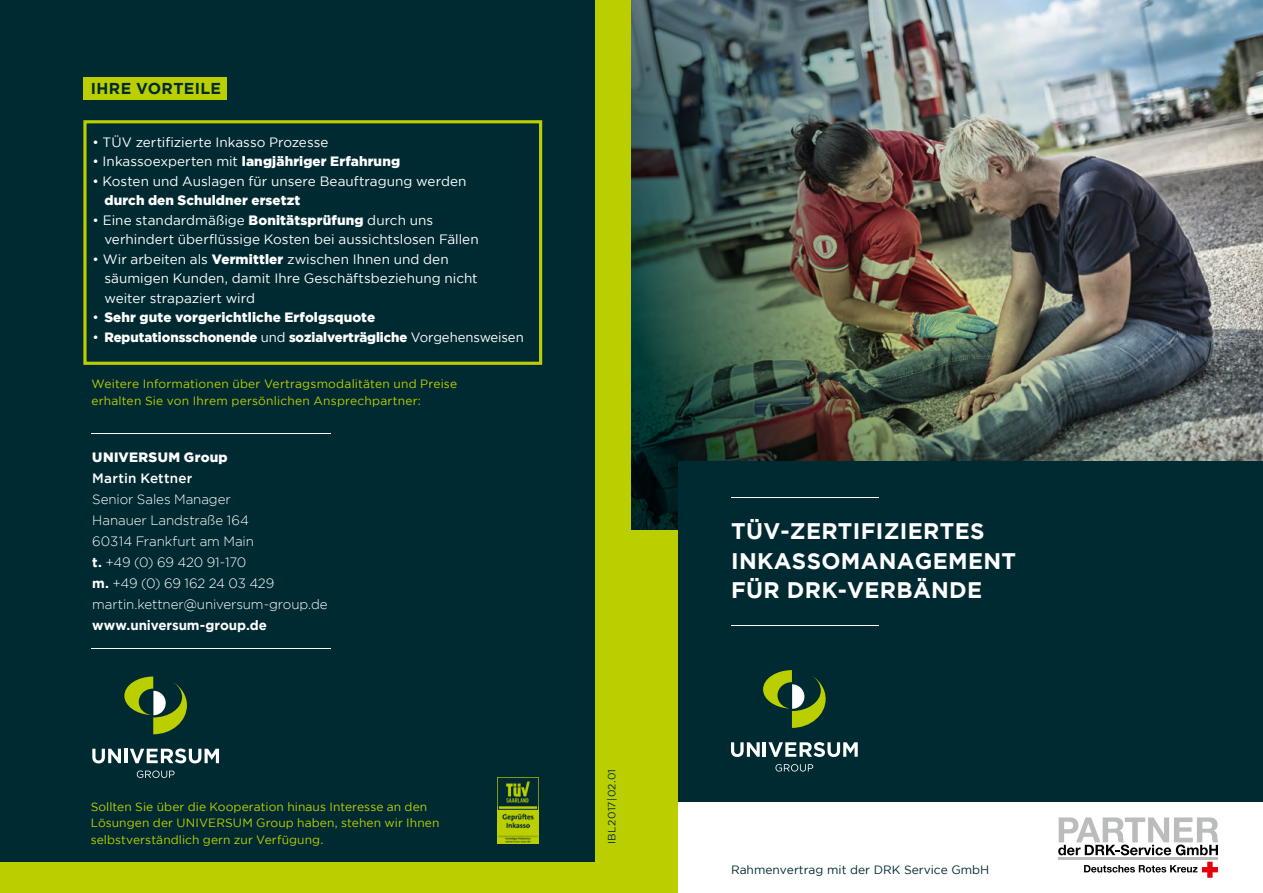
<style>
.page{position:relative;width:1263px;height:893px;background:#bbcf00}
.page>*{position:absolute;margin:0;border:0;box-sizing:border-box;transform-origin:0 0}
.t1{font:700 22.5px/30px "Gotham";letter-spacing:.015em;color:#fff}
.t2{font:700 15.75px "Gotham";letter-spacing:.025em;color:#002a32}
.t3{font:13.5px/19.5px "Gotham";color:#fff}
.t4{font:900 13.5px "Gotham";letter-spacing:.005em;color:#fff}
.t5{font:300 13.5px/21px "Gotham";letter-spacing:-.01em;color:#fff}
.t6{font:700 13.5px "Gotham";letter-spacing:-.005em;color:#fff}
.t7{font:900 13.5px "Gotham";letter-spacing:.025em;color:#fff}
.t8{font:500 13.5px "Gotham";letter-spacing:.015em;color:#fff}
.t9{font:12px/16.5px "Gotham";letter-spacing:.01em;color:#bbcf00}
.t10{font:12px "Gotham";color:#002a32}
.t11{font:10.5px "Gotham";letter-spacing:.02em;color:#002a32}
.s1{font-weight:400}
.s2{font-weight:900}
.s3{font-weight:700}
</style>
<div class="page">
<div style="left:0;top:0;width:594px;height:862px;background:#002a32"></div>
<svg style="left:130px;top:748px;width:89px;height:15px"></svg>
<hr style="left:124px;top:749px;width:3px;height:14px;background:#fff">
<svg style="left:92px;top:749px;width:29px;height:14px"></svg>
<svg style="left:137px;top:770px;width:38px;height:8px"></svg>
<svg style="left:124px;top:676px;width:63px;height:58px"></svg>
<hr style="left:91px;top:648px;width:239px;height:1px;background:#fff">
<hr style="left:91px;top:433px;width:239px;height:1px;background:#fff">
<div style="left:83px;top:77px;width:143px;height:22px;background:#bbcf00"></div>
<div style="left:83px;top:120px;width:459px;height:245px;border:3px solid #bbcf00"></div>
<img style="left:631px;top:0;width:632px;height:530px">
<div style="left:678px;top:461px;width:585px;height:402px;background:#002a32"></div>
<svg style="left:768px;top:742px;width:90px;height:15px"></svg>
<hr style="left:763px;top:742px;width:3px;height:15px;background:#fff">
<svg style="left:731px;top:742px;width:29px;height:15px"></svg>
<svg style="left:775px;top:764px;width:38px;height:7px"></svg>
<svg style="left:763px;top:670px;width:63px;height:58px"></svg>
<hr style="left:731px;top:625px;width:148px;height:1px;background:#fff">
<hr style="left:731px;top:497px;width:148px;height:1px;background:#fff">
<div style="left:678px;top:802px;width:585px;height:91px;background:#fff"></div>
<hr style="left:1058px;top:857px;width:160px;height:3px;background:#bbbcbc">
<svg style="left:1058px;top:817px;width:160px;height:38px"></svg>
<svg style="left:1084px;top:862px;width:134px;height:16px"></svg>
<img style="left:499px;top:781px;width:37px;height:61px">
<div style="left:497px;top:777px;width:41px;height:67px;border:1px solid #bbcf00"></div>
<div style="left:498px;top:778px;width:40px;height:32px;border:1px solid #002a32"></div>
<p class="t2" style="left:91px;top:80px;width:132px">IHRE VORTEILE</p>
<p class="t3" style="left:92px;top:132px;width:238px">• TÜV zertifizierte Inkasso Prozesse</p>
<p class="t4" style="left:92px;top:153px;width:309px"><span class="s1">• Inkassoexperten mit</span> langjähriger Erfahrung</p>
<p class="t3" style="left:92px;top:171px;width:376px">• Kosten und Auslagen für unsere Beauftragung werden</p>
<p class="t4" style="left:104px;top:192px;width:197px">durch den Schuldner ersetzt</p>
<p class="t3" style="left:104px;top:210px;width:376px;text-indent:-12px">• Eine standardmäßige <span class="s2">Bonitätsprüfung</span> durch uns verhindert überflüssige Kosten bei aussichtslosen Fällen</p>
<p class="t3" style="left:104px;top:249px;width:375px;text-indent:-12px">• Wir arbeiten als <span class="s2">Vermittler</span> zwischen Ihnen und den säumigen Kunden, damit Ihre Geschäftsbeziehung nicht weiter strapaziert wird</p>
<p class="t4" style="left:92px;top:309px;width:284px"><span class="s1">•</span> Sehr gute vorgerichtliche Erfolgsquote</p>
<p class="t4" style="left:92px;top:329px;width:433px"><span class="s1">•</span> Reputationsschonende <span class="s1">und</span> sozialverträgliche <span class="s1">Vorgehensweisen</span></p>
<p class="t9" style="left:91px;top:376px;width:367px">Weitere Informationen über Vertragsmodalitäten und Preise erhalten Sie von Ihrem persönlichen Ansprechpartner:</p>
<p class="t7" style="left:92px;top:449px;width:137px">UNIVERSUM Group</p>
<p class="t8" style="left:92px;top:470px;width:101px">Martin Kettner</p>
<p class="t5" style="left:92px;top:488px;width:237px">Senior Sales Manager<br>Hanauer Landstraße 164<br>60314 Frankfurt am Main<br><span class="s3">t.</span> +49 (0) 69 420 91-170<br><span class="s3">m.</span> +49 (0) 69 162 24 03 429 martin.kettner@universum-group.de</p>
<p class="t6" style="left:92px;top:617px;width:176px">www.universum-group.de</p>
<p class="t9" style="left:91px;top:798px;width:350px">Sollten Sie über die Kooperation hinaus Interesse an den<br>Lösungen der UNIVERSUM Group haben, stehen wir Ihnen selbstverständlich gern zur Verfügung.</p>
<p class="t11" style="left:606px;top:844px;width:77px;rotate:-90deg">IBL2017|02.01</p>
<h1 class="t1" style="left:731px;top:515px;width:287px">TÜV-ZERTIFIZIERTES<br>INKASSOMANAGEMENT<br>FÜR DRK-VERBÄNDE</h1>
<p class="t10" style="left:731px;top:863px;width:260px">Rahmenvertrag mit der DRK Service GmbH</p>
</div>
